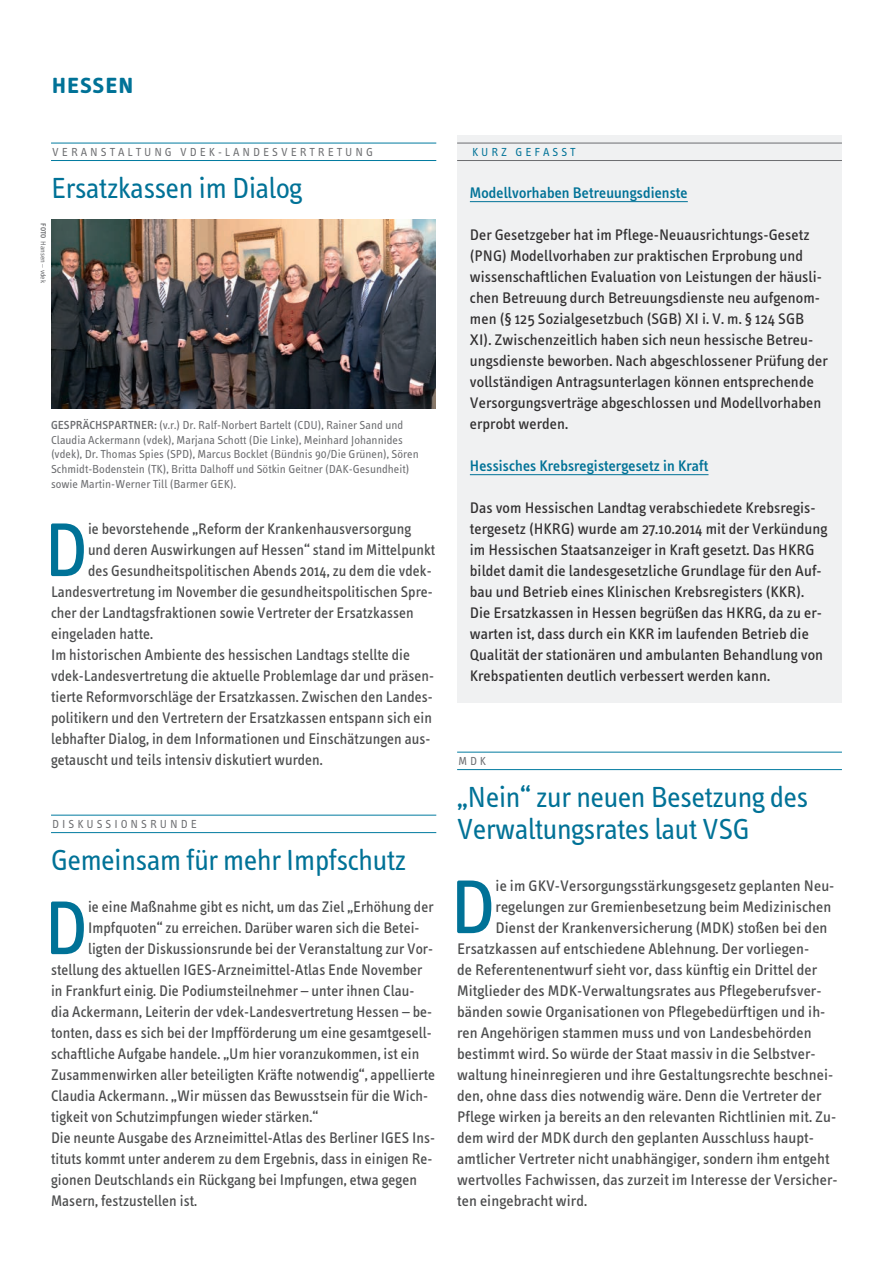
<style>
.page{position:relative;width:893px;height:1263px;background:#fff}
.page>*{position:absolute;margin:0;border:0;box-sizing:border-box;transform-origin:0 0}
.t1{font:78.15px "Info Text";color:#007297}
.t2{font:30px/31.5px "Info Text";letter-spacing:-.015em;color:#007297}
.t3{font:30px "Info Text Semi Bold Caps";color:#007297}
.t4{font:15.75px "Info Text";letter-spacing:.005em;color:#4b4c4d}
.t5{font:15.75px/21px "Info Text";letter-spacing:.005em;color:#312f30}
.t6{font:500 15.75px "Info Text";color:#007297}
.t7{font:12px/14.7px "Info Text";color:#6c6d70}
.t8{font:12px "Info Text";letter-spacing:.25em;color:#6c6d70}
.t9{font:12px "Info Text";color:#007297}
.t10{font:500 12px "Info Text";color:#6c6d70}
.t11{font:7.5px "Info Text";color:#6c6d70}
.s1{font-weight:600}
.s2{font-weight:500}
</style>
<div class="page">
<div style="left:457px;top:135px;width:385px;height:567px;background:#f0f1f2"></div>
<hr style="left:470px;top:201px;width:218px;height:1px;background:#007297">
<hr style="left:470px;top:474px;width:238px;height:1px;background:#007297">
<hr style="left:457px;top:752px;width:385px;height:1px;background:#007a9f">
<hr style="left:457px;top:769px;width:385px;height:1px;background:#007a9f">
<hr style="left:457px;top:143px;width:385px;height:1px;background:#6c6d70">
<hr style="left:457px;top:160px;width:385px;height:1px;background:#6c6d70">
<hr style="left:51px;top:815px;width:385px;height:1px;background:#007a9f">
<hr style="left:51px;top:832px;width:385px;height:1px;background:#007a9f">
<hr style="left:51px;top:143px;width:385px;height:1px;background:#007a9f">
<hr style="left:51px;top:160px;width:385px;height:1px;background:#007a9f">
<img style="left:51px;top:219px;width:385px;height:189px">
<h2 class="t3" style="left:51px;top:66px;width:85px">hessen</h2>
<p class="t7" style="left:52px;top:145px;width:19px">Vera</p>
<p class="t8" style="left:90px;top:145px;width:200px">nstal tu ng v dek -Lande sver</p>
<p class="t7" style="left:310px;top:145px;width:63px">tre tu ng</p>
<h2 class="t2" style="left:51px;top:173px;width:253px">Ersatzkassen im D ialog</h2>
<p class="t11" style="left:47px;top:223px;width:61px;rotate:90deg"><span class="s1">FOTO</span> Hansen – vdek</p>
<p class="t10" style="left:51px;top:418px;width:14px">Gespr</p>
<p class="t10" style="left:83px;top:418px;width:14px">ächsp</p>
<p class="t7" style="left:51px;top:418px;width:369px;text-indent:64px"><span class="s2">artner:</span> (v.r.) Dr. Ralf-N orbert Bartelt (CD U), Rainer Sand und Claudia Ackermann (vdek), Marjana Schott (Die Linke), Meinhard Johannides (vdek), Dr. Thomas Spies (SPD), Marcus Bocklet (Bündnis 90/Die Grünen), Sören Schmidt-Bodenstein (TK), Britta Dalhoff und Sötkin Geitner (DAK-Gesundheit) sowie Martin-Werner Till (Barmer GEK).</p>
<h1 class="t1" style="left:44px;top:506px;width:45px">D</h1>
<p class="t4" style="left:88px;top:520px;width:325px">ie bevorstehende „Reform der Krankenhausversorgung</p>
<p class="t4" style="left:88px;top:541px;width:349px">und deren Auswirkungen auf Hessen“ stand im Mittelpunkt</p>
<p class="t4" style="left:88px;top:562px;width:345px">des Gesundheitspolitischen Abends 2014, zu dem die vdek-</p>
<p class="t4" style="left:51px;top:583px;width:383px">Landesvertretung im November die gesundheitspolitischen Spre-</p>
<p class="t4" style="left:51px;top:604px;width:364px">cher der Landtagsfraktionen sowie Vertreter der Ersatzkassen</p>
<p class="t4" style="left:51px;top:625px;width:104px">eingeladen hatte.</p>
<p class="t4" style="left:51px;top:646px;width:360px">Im historischen Ambiente des hessischen Landtags stellte die</p>
<p class="t4" style="left:51px;top:667px;width:385px">vdek-Landesvertretung die aktuelle Problemlage dar und präsen-</p>
<p class="t4" style="left:51px;top:688px;width:383px">tierte Reformvorschläge der Ersatzkassen. Zwischen den Landes-</p>
<p class="t4" style="left:51px;top:709px;width:383px">politikern und den Vertretern der Ersatzkassen entspann sich ein</p>
<p class="t4" style="left:51px;top:730px;width:381px">lebhafter Dialog, in dem Informationen und Einschätzungen aus-</p>
<p class="t4" style="left:51px;top:751px;width:273px">getauscht und teils intensiv diskutiert wurden.</p>
<p class="t8" style="left:52px;top:817px;width:144px">Di sku ssi onsru nde</p>
<h2 class="t2" style="left:51px;top:845px;width:358px">Gemeinsam für mehr Impfschutz</h2>
<h1 class="t1" style="left:44px;top:884px;width:45px">D</h1>
<p class="t4" style="left:88px;top:898px;width:347px">ie eine Maßnahme gibt es nicht, um das Ziel „Erhöhung der</p>
<p class="t4" style="left:88px;top:919px;width:333px">Impfquoten“ zu erreichen. Darüber waren sich die Betei-</p>
<p class="t4" style="left:88px;top:940px;width:347px">ligten der Diskussionsrunde bei der Veranstaltung zur Vor-</p>
<p class="t4" style="left:51px;top:961px;width:373px">stellung des aktuellen IGES-Arzneimittel-Atlas Ende November</p>
<p class="t4" style="left:51px;top:982px;width:365px">in Frankfurt einig. Die Podiumsteilnehmer – unter ihnen Clau-</p>
<p class="t4" style="left:51px;top:1003px;width:383px">dia Ackermann, Leiterin der vdek-Landesvertretung Hessen – be-</p>
<p class="t4" style="left:51px;top:1024px;width:382px">tonten, dass es sich bei der Impfförderung um eine gesamtgesell-</p>
<p class="t4" style="left:51px;top:1045px;width:370px">schaftliche Aufgabe handele. „Um hier voranzukommen, ist ein</p>
<p class="t4" style="left:51px;top:1066px;width:386px">Zusammenwirken aller beteiligten Kräfte notwendig“, appellierte</p>
<p class="t4" style="left:51px;top:1087px;width:379px">Claudia Ackermann. „Wir müssen das Bewusstsein für die Wich-</p>
<p class="t4" style="left:51px;top:1108px;width:269px">tigkeit von Schutzimpfungen wieder stärken.“</p>
<p class="t4" style="left:51px;top:1129px;width:386px">Die neunte Ausgabe des Arzneimittel-Atlas des Berliner IGES Ins-</p>
<p class="t4" style="left:51px;top:1150px;width:383px">tituts kommt unter anderem zu dem Ergebnis, dass in einigen Re-</p>
<p class="t4" style="left:51px;top:1171px;width:367px">gionen Deutschlands ein Rückgang bei Impfungen, etwa gegen</p>
<p class="t4" style="left:51px;top:1192px;width:148px">Masern, festzustellen ist.</p>
<p class="t9" style="left:472px;top:145px;width:10px">kurz</p>
<p class="t9" style="left:516px;top:145px;width:10px">gefa</p>
<p class="t9" style="left:553px;top:145px;width:24px">sst</p>
<p class="t6" style="left:470px;top:184px;width:220px">Modellvorhaben Betreuungsdienste</p>
<p class="t5" style="left:470px;top:224px;width:359px">Der Gesetzgeber hat im Pflege-Neuausrichtungs-Gesetz (PNG) Modellvorhaben zur praktischen Erprobung und wissenschaftlichen Evaluation von Leistungen der häusli&shy;chen Betreuung durch Betreuungsdienste neu aufgenom&shy;men (§ 125 Sozialgesetzbuch (SGB) XI i. V. m. § 124 SGB XI). Zwischenzeitlich haben sich neun hessische Betreu&shy;ungsdienste beworben. Nach abgeschlossener Prüfung der vollständigen Antragsunterlagen können entsprechende Versorgungsverträge abgeschlossen und Modellvorhaben erprobt werden.</p>
<p class="t6" style="left:470px;top:457px;width:240px">Hessisches Krebsregistergesetz in Kraft</p>
<p class="t5" style="left:470px;top:497px;width:359px">Das vom Hessischen Landtag verabschiedete Krebsregis&shy;tergesetz (HKRG) wurde am 27.10.2014 mit der Verkündung im Hessischen Staatsanzeiger in Kraft gesetzt. Das HKRG bildet damit die landesgesetzliche Grundlage für den Auf&shy;bau und Betrieb eines Klinischen Krebsregisters (KKR).<br>Die Ersatzkassen in Hessen begrüßen das HKRG, da zu er&shy;warten ist, dass durch ein KKR im laufenden Betrieb die Qualität der stationären und ambulanten Behandlung von Krebspatienten deutlich verbessert werden kann.</p>
<p class="t7" style="left:458px;top:754px;width:29px">MD K</p>
<h2 class="t2" style="left:457px;top:782px;width:353px">„Nein“ zur neuen Besetzung des<br>Verwaltungsrates laut VSG</h2>
<h1 class="t1" style="left:450px;top:863px;width:47px">D</h1>
<p class="t4" style="left:496px;top:877px;width:340px">ie im GKV-Versorgungsstärkungsgesetz geplanten Neu-</p>
<p class="t4" style="left:496px;top:898px;width:337px">regelungen zur Gremienbesetzung beim Medizinischen</p>
<p class="t4" style="left:496px;top:919px;width:333px">Dienst der Krankenversicherung (MDK) stoßen bei den</p>
<p class="t4" style="left:457px;top:940px;width:354px">Ersatzkassen auf entschiedene Ablehnung. Der vorliegen-</p>
<p class="t4" style="left:457px;top:961px;width:361px">de Referentenentwurf sieht vor, dass künftig ein Drittel der</p>
<p class="t4" style="left:457px;top:982px;width:366px">Mitglieder des MDK-Verwaltungsrates aus Pflegeberufsver-</p>
<p class="t4" style="left:457px;top:1003px;width:370px">bänden sowie Organisationen von Pflegebedürftigen und ih-</p>
<p class="t4" style="left:457px;top:1024px;width:356px">ren Angehörigen stammen muss und von Landesbehörden</p>
<p class="t4" style="left:457px;top:1045px;width:360px">bestimmt wird. So würde der Staat massiv in die Selbstver-</p>
<p class="t4" style="left:457px;top:1066px;width:378px">waltung hineinregieren und ihre Gestaltungsrechte beschnei-</p>
<p class="t4" style="left:457px;top:1087px;width:366px">den, ohne dass dies notwendig wäre. Denn die Vertreter der</p>
<p class="t4" style="left:457px;top:1108px;width:381px">Pflege wirken ja bereits an den relevanten Richtlinien mit. Zu-</p>
<p class="t4" style="left:457px;top:1129px;width:358px">dem wird der MDK durch den geplanten Ausschluss haupt-</p>
<p class="t4" style="left:457px;top:1150px;width:374px">amtlicher Vertreter nicht unabhängiger, sondern ihm entgeht</p>
<p class="t4" style="left:457px;top:1171px;width:382px">wertvolles Fachwissen, das zurzeit im Interesse der Versicher-</p>
<p class="t4" style="left:457px;top:1192px;width:131px">ten eingebracht wird.</p>
</div>
